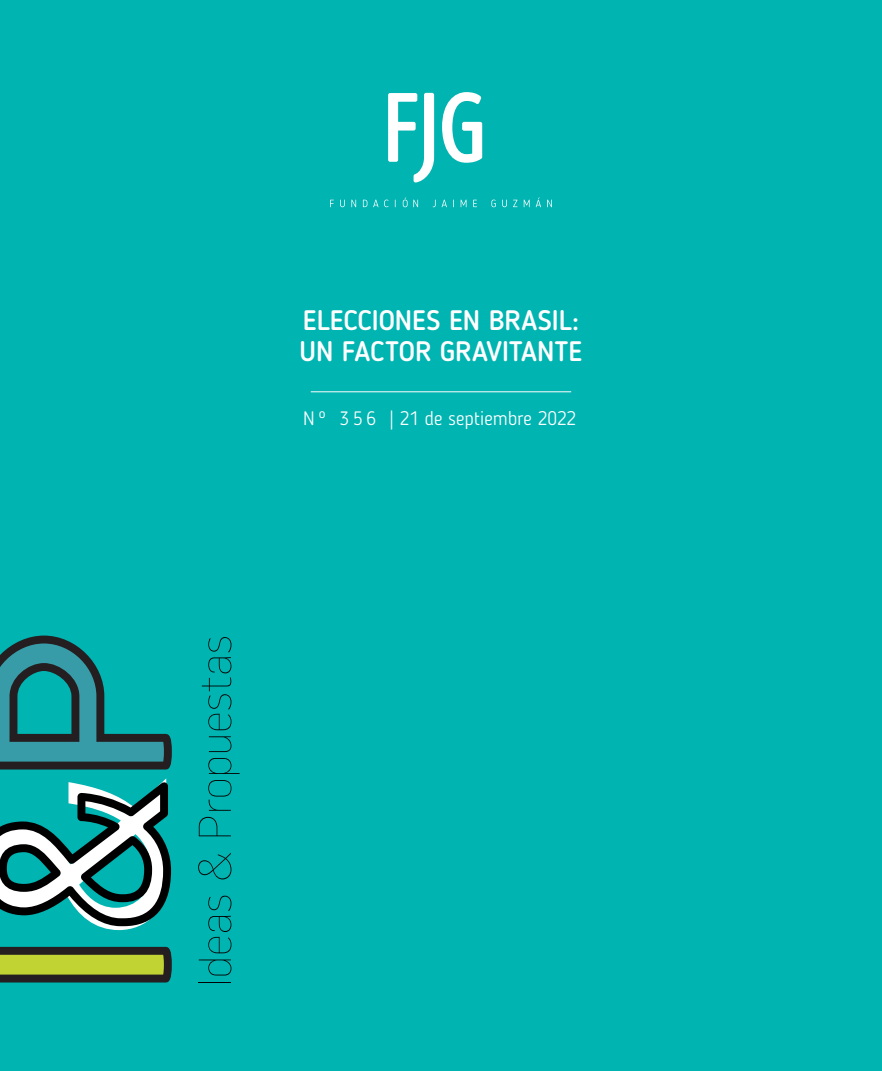
<style>
.page{position:relative;width:882px;height:1071px;background:#00b4b1}
.page>*{position:absolute;margin:0;border:0;box-sizing:border-box;transform-origin:0 0}
.t1{font:265.65px "Myriad Pro";color:#fff}
.t2{font:500 28px/31.5px "Blogger Sans";color:#fff}
.t3{font:300 19.25px "Blogger Sans";color:#fff}
</style>
<div class="page">
<svg style="left:0;top:947px;width:172px;height:36px;background:#747f2d"></svg>
<svg style="left:0;top:636px;width:172px;height:134px"></svg>
<hr style="left:199px;top:982px;width:32px;height:1px;background:#000">
<svg style="left:199px;top:960px;width:32px;height:16px"></svg>
<svg style="left:208px;top:896px;width:23px;height:57px"></svg>
<svg style="left:198px;top:853px;width:33px;height:26px"></svg>
<svg style="left:199px;top:817px;width:32px;height:19px"></svg>
<svg style="left:208px;top:780px;width:23px;height:31px"></svg>
<svg style="left:208px;top:758px;width:32px;height:16px"></svg>
<svg style="left:209px;top:736px;width:22px;height:16px"></svg>
<svg style="left:202px;top:637px;width:29px;height:93px"></svg>
<svg style="left:0;top:782px;width:171px;height:144px"></svg>
<hr style="left:311px;top:392px;width:260px;height:1px;background:#fff">
<svg style="left:330px;top:200px;width:4px;height:7px"></svg>
<svg style="left:388px;top:93px;width:46px;height:90px"></svg>
<svg style="left:442px;top:92px;width:40px;height:71px"></svg>
<svg style="left:340px;top:200px;width:5px;height:7px"></svg>
<svg style="left:351px;top:200px;width:5px;height:7px"></svg>
<svg style="left:363px;top:200px;width:4px;height:7px"></svg>
<svg style="left:373px;top:200px;width:5px;height:7px"></svg>
<svg style="left:384px;top:200px;width:4px;height:7px"></svg>
<svg style="left:403px;top:197px;width:15px;height:10px"></svg>
<svg style="left:433px;top:200px;width:3px;height:7px"></svg>
<svg style="left:442px;top:200px;width:5px;height:7px"></svg>
<svg style="left:461px;top:200px;width:6px;height:7px"></svg>
<svg style="left:473px;top:200px;width:4px;height:7px"></svg>
<svg style="left:491px;top:200px;width:5px;height:7px"></svg>
<svg style="left:502px;top:200px;width:5px;height:7px"></svg>
<svg style="left:513px;top:200px;width:4px;height:7px"></svg>
<svg style="left:524px;top:200px;width:6px;height:7px"></svg>
<svg style="left:536px;top:197px;width:5px;height:10px"></svg>
<svg style="left:547px;top:200px;width:5px;height:7px"></svg>
<p class="t2" style="left:300px;top:304px;width:284px">ELECCIONES EN BRASIL:<br>UN FACTOR GRAVITANTE</p>
<p class="t3" style="left:303px;top:407px;width:275px">N º 3 5 6 | 21 de septiembre 2022</p>
<h1 class="t1" style="left:-87px;top:938px;width:162px;rotate:-90deg">&amp;</h1>
</div>
